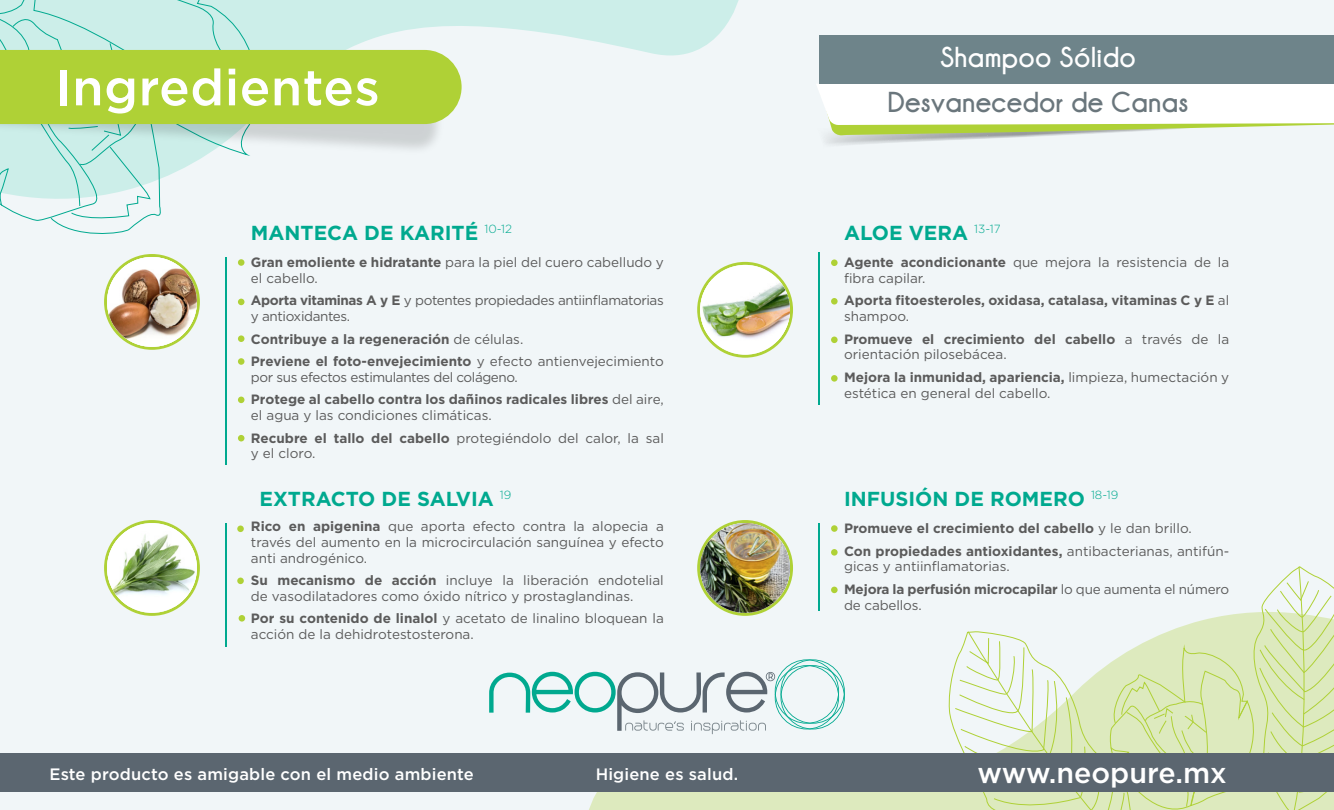
<style>
.page{position:relative;width:1334px;height:810px;background:#f1f6f8}
.page>*{position:absolute;margin:0;border:0;box-sizing:border-box;transform-origin:0 0}
.t1{font:500 50.62px "Gotham";letter-spacing:.01em;color:#fff}
.t2{font:29.62px "Champagne&Limousines Thick";letter-spacing:.01em;color:#6a767c}
.t3{font:29.62px "Champagne&Limousines Thick";letter-spacing:.01em;color:#fff}
.t4{font:500 28.58px "Gotham";color:#fff}
.t5{font:700 20.25px "Gotham";color:#00a98f}
.t6{font:500 16.5px "Gotham";letter-spacing:.01em;color:#fff}
.t7{font:13.5px/15.8px "Gotham";color:#5b5b5b}
.t8{font:700 13.5px/22.5px "Gotham";color:#5b5b5b}
.t9{font:13.5px/15.8px "Gotham";letter-spacing:-.03em;color:#5b5b5b}
.s1{font-weight:700}
.s2{font-weight:400}
</style>
<div class="page">
<svg style="left:489px;top:671px;width:98px;height:42px"></svg>
<svg style="left:587px;top:659px;width:359px;height:151px"></svg>
<svg style="left:461px;top:0;width:278px;height:56px;fill:#cceee9"></svg>
<svg style="left:0;top:0;width:461px;height:225px"></svg>
<svg style="left:817px;top:84px;width:517px;height:61px"></svg>
<div style="left:819px;top:36px;width:515px;height:48px;background:#6e848a"></div>
<hr style="left:818px;top:523px;width:1px;height:88px;background:#00a98f">
<div style="left:831px;top:525px;width:6px;height:7px;background:#afd136;border-radius:50%"></div>
<div style="left:831px;top:549px;width:6px;height:7px;background:#afd136;border-radius:50%"></div>
<svg style="left:831px;top:587px;width:6px;height:6px"></svg>
<svg style="left:697px;top:262px;width:96px;height:96px"></svg>
<div style="left:700px;top:265px;width:90px;height:90px;background:#fff;border-radius:45px"></div>
<img style="left:700px;top:280px;width:90px;height:61px">
<hr style="left:225px;top:257px;width:2px;height:207px;background:#00a98f">
<div style="left:238px;top:259px;width:6px;height:7px;background:#afd136;border-radius:50%"></div>
<svg style="left:238px;top:299px;width:6px;height:6px"></svg>
<div style="left:238px;top:335px;width:6px;height:7px;background:#afd136;border-radius:50%"></div>
<div style="left:238px;top:358px;width:6px;height:7px;background:#afd136;border-radius:50%"></div>
<svg style="left:238px;top:397px;width:6px;height:6px"></svg>
<svg style="left:238px;top:435px;width:6px;height:6px"></svg>
<svg style="left:104px;top:254px;width:96px;height:96px"></svg>
<img style="left:107px;top:257px;width:90px;height:90px;border-radius:45px">
<svg style="left:697px;top:520px;width:96px;height:96px"></svg>
<img style="left:700px;top:523px;width:90px;height:90px;border-radius:45px">
<svg style="left:104px;top:520px;width:96px;height:96px"></svg>
<div style="left:107px;top:523px;width:90px;height:90px;background:#fff;border-radius:45px"></div>
<img style="left:107px;top:528px;width:90px;height:78px">
<svg style="left:946px;top:566px;width:388px;height:244px"></svg>
<hr style="left:818px;top:252px;width:1px;height:152px;background:#00a98f">
<div style="left:831px;top:259px;width:6px;height:7px;background:#afd136;border-radius:50%"></div>
<div style="left:831px;top:298px;width:6px;height:7px;background:#afd136;border-radius:50%"></div>
<svg style="left:831px;top:337px;width:6px;height:6px"></svg>
<div style="left:831px;top:375px;width:6px;height:7px;background:#afd136;border-radius:50%"></div>
<hr style="left:225px;top:523px;width:2px;height:124px;background:#00a98f">
<div style="left:237px;top:526px;width:7px;height:6px;background:#afd136;border-radius:50%"></div>
<div style="left:237px;top:578px;width:7px;height:6px;background:#afd136;border-radius:50%"></div>
<div style="left:239px;top:615px;width:6px;height:7px;background:#afd136;border-radius:50%"></div>
<div style="left:0;top:753px;width:1334px;height:39px;background:#5b6670"></div>
<h1 class="t1" style="left:56px;top:54px;width:326px">Ingredientes</h1>
<h3 class="t5" style="left:251px;top:220px;width:263px">MANTECA DE KARITÉ <sup>10-12</sup></h3>
<p class="t7" style="left:251px;top:254px;width:414px"><span class="s1">Gran emoliente e hidratante</span> para la piel del cuero cabelludo y el cabello.</p>
<p class="t9" style="left:251px;top:292px;width:414px"><span class="s1">Aporta vitaminas A y E</span> y potentes propiedades antiinflamatorias y antioxidantes.</p>
<p class="t8" style="left:251px;top:327px;width:414px">Contribuye a la regeneración <span class="s2">de células.<br></span>Previene el foto-envejecimiento <span class="s2">y efecto antienvejecimiento</span></p>
<p class="t8" style="left:251px;top:366px;width:414px"><span class="s2">por sus efectos estimulantes del colágeno.<br></span>Protege al cabello contra los dañinos radicales libres <span class="s2">del aire,</span></p>
<p class="t7" style="left:251px;top:404px;width:414px;line-height:22.5px">el agua y las condiciones climáticas.<br><span class="s1">Recubre el tallo del cabello</span> protegiéndolo del calor, la sal</p>
<p class="t7" style="left:251px;top:445px;width:66px">y el cloro.</p>
<h3 class="t5" style="left:259px;top:486px;width:253px">EXTRACTO DE SALVIA <sup>19</sup></h3>
<p class="t7" style="left:251px;top:518px;width:414px;text-align:justify"><span class="s1">Rico en apigenina</span> que aporta efecto contra la alopecia a través del aumento en la microcirculación sanguínea y efecto anti androgénico.</p>
<p class="t7" style="left:251px;top:572px;width:414px"><span class="s1">Su mecanismo de acción</span> incluye la liberación endotelial de vasodilatadores como óxido nítrico y prostaglandinas.</p>
<p class="t7" style="left:251px;top:610px;width:414px"><span class="s1">Por su contenido de linalol</span> y acetato de linalino bloquean la acción de la dehidrotestosterona.</p>
<h2 class="t3" style="left:940px;top:40px;width:197px">Shampoo Sólido</h2>
<h2 class="t2" style="left:887px;top:85px;width:303px">Desvanecedor de Canas</h2>
<h3 class="t5" style="left:844px;top:220px;width:158px">ALOE VERA <sup>13-17</sup></h3>
<p class="t7" style="left:844px;top:254px;width:387px"><span class="s1">Agente acondicionante</span> que mejora la resistencia de la fibra capilar.</p>
<p class="t8" style="left:844px;top:293px;width:387px;line-height:15.8px">Aporta fitoesteroles, oxidasa, catalasa, vitaminas C y E <span class="s2">al shampoo.</span></p>
<p class="t7" style="left:844px;top:331px;width:387px"><span class="s1">Promueve el crecimiento del cabello</span> a través de la orientación pilosebácea.</p>
<p class="t7" style="left:844px;top:369px;width:387px"><span class="s1">Mejora la inmunidad, apariencia,</span> limpieza, humectación y estética en general del cabello.</p>
<h3 class="t5" style="left:844px;top:486px;width:276px">INFUSIÓN DE ROMERO <sup>18-19</sup></h3>
<p class="t8" style="left:844px;top:517px;width:387px">Promueve el crecimiento del cabello <span class="s2">y le dan brillo.<br></span>Con propiedades antioxidantes, <span class="s2">antibacterianas, antifún-</span></p>
<p class="t7" style="left:844px;top:555px;width:387px;line-height:22.5px">gicas y antiinflamatorias.<br><span class="s1">Mejora la perfusión microcapilar</span> lo que aumenta el número</p>
<p class="t7" style="left:844px;top:597px;width:79px">de cabellos.</p>
<p class="t6" style="left:49px;top:763px;width:426px">Este producto es amigable con el medio ambiente</p>
<p class="t6" style="left:595px;top:763px;width:144px">Higiene es salud.</p>
<h3 class="t4" style="left:977px;top:754px;width:251px">www.neopure.mx</h3>
</div>
